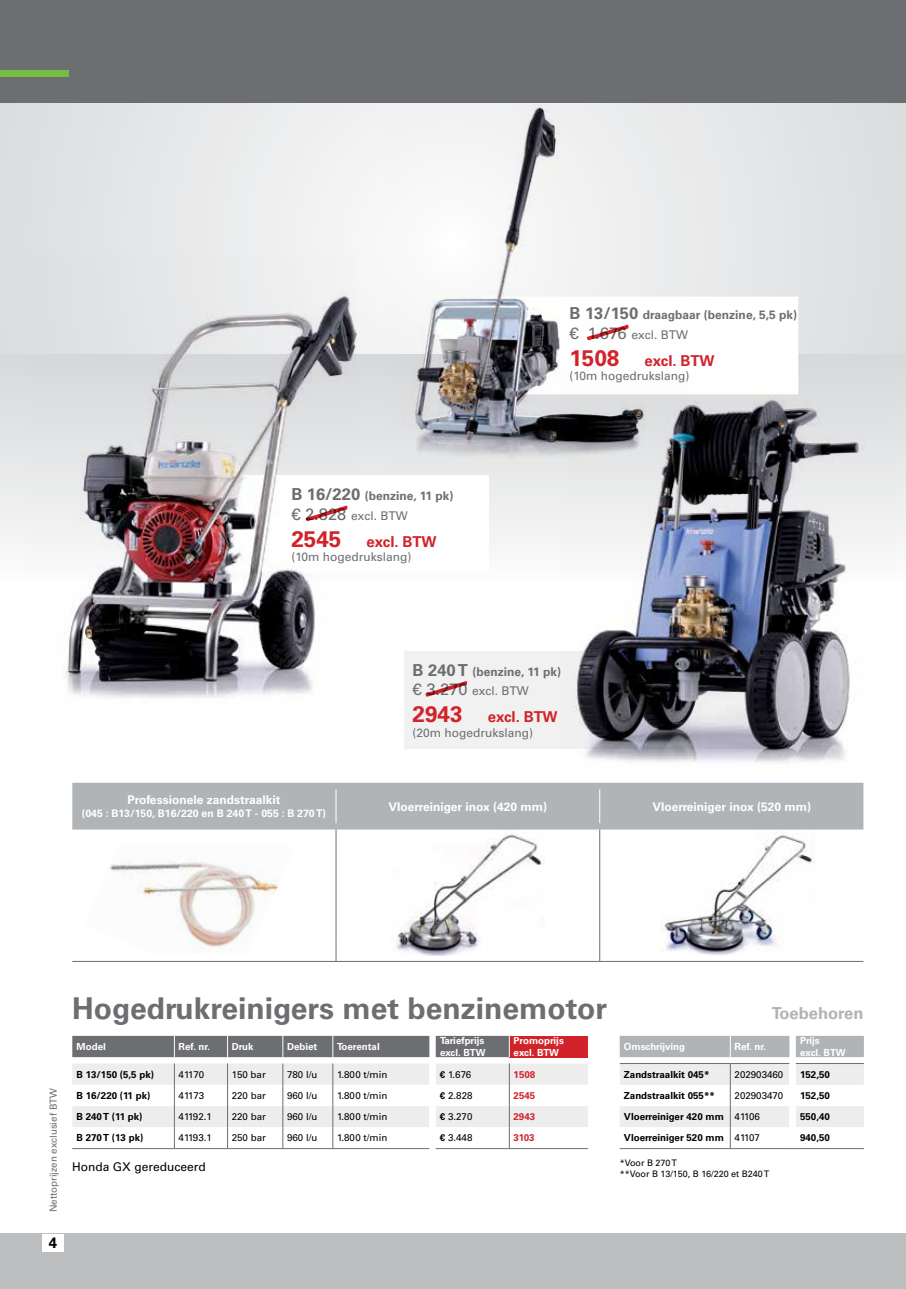
<style>
.page{position:relative;width:906px;height:1289px;background:#fff}
.page>*{position:absolute;margin:0;border:0;box-sizing:border-box;transform-origin:0 0}
.t1{font:700 30px "Univers LT Std";color:#6d6e71}
.t2{font:700 16.5px "Univers LT Std";color:#b1b4b6}
.t3{font:700 15px "Univers LT Std";color:#d2232a}
.t4{font:700 15px "Univers LT Std";color:#000}
.t5{font:700 12px/19.8px "Univers LT Std";color:#6d6e71}
.t6{font:700 12px "Univers LT Std";color:#fff}
.t7{font:12px "Univers LT Std";color:#6d6e71}
.t8{font:12px "Univers LT Std";color:#000}
.t9{font:700 10.5px "Univers LT Std";color:#fff}
.t10{font:700 9.75px "Univers LT Std";color:#000}
.t11{font:9.75px "Univers LT Std";color:#000}
.t12{font:700 9.75px/11.7px "Univers LT Std";color:#fff}
.t13{font:9.75px "Univers LT Std";color:#6d6e71}
.t14{font:700 9.75px "Univers LT Std";color:#d2232a}
.t15{font:9px/10.8px "Univers LT Std";color:#000}
.s1{font-size:16.5px}
.s2{font-weight:400;font-size:16.5px}
.s3{font-weight:400}
.s4{font-size:22.5px}
.s5{font-weight:700}
</style>
<div class="page">
<svg style="left:0;top:102px;width:906px;height:253px"></svg>
<div style="left:0;top:355px;width:906px;height:308px;background:linear-gradient(to bottom,#d8d9da,#fff)"></div>
<div style="left:0;top:1233px;width:906px;height:55px;background:#bcbec0"></div>
<div style="left:43px;top:1233px;width:21px;height:18px;background:#fff"></div>
<div style="left:0;top:0;width:906px;height:102px;background:#6d6e71"></div>
<div style="left:0;top:70px;width:68px;height:7px;background:#72bf44"></div>
<div style="left:206px;top:475px;width:283px;height:98px;background:#fff"></div>
<div style="left:72px;top:782px;width:791px;height:47px;background:#b1b4b6"></div>
<hr style="left:336px;top:789px;width:1px;height:34px;background:#fff">
<hr style="left:599px;top:789px;width:1px;height:34px;background:#fff">
<hr style="left:72px;top:961px;width:264px;height:1px;background:#6d6e71">
<hr style="left:336px;top:961px;width:264px;height:1px;background:#6d6e71">
<hr style="left:600px;top:961px;width:263px;height:1px;background:#6d6e71">
<hr style="left:336px;top:829px;width:1px;height:111px;background:#6d6e71">
<hr style="left:599px;top:829px;width:1px;height:111px;background:#6d6e71">
<svg style="left:336px;top:940px;width:1px;height:21px"></svg>
<svg style="left:599px;top:940px;width:1px;height:21px"></svg>
<div style="left:509px;top:1035px;width:79px;height:22px;background:#d2232a"></div>
<svg style="left:72px;top:1035px;width:438px;height:22px;background:#76777a"></svg>
<hr style="left:72px;top:1148px;width:102px;height:1px;background:#6d6e71">
<hr style="left:174px;top:1148px;width:53px;height:1px;background:#6d6e71">
<hr style="left:227px;top:1148px;width:56px;height:1px;background:#6d6e71">
<hr style="left:283px;top:1148px;width:50px;height:1px;background:#6d6e71">
<hr style="left:333px;top:1148px;width:96px;height:1px;background:#6d6e71">
<hr style="left:436px;top:1148px;width:73px;height:1px;background:#6d6e71">
<hr style="left:509px;top:1148px;width:79px;height:1px;background:#6d6e71">
<svg style="left:72px;top:1063px;width:516px;height:85px"></svg>
<div style="left:620px;top:1036px;width:244px;height:21px;background:#b1b4b6"></div>
<svg style="left:620px;top:1063px;width:244px;height:86px"></svg>
<hr style="left:796px;top:1148px;width:68px;height:1px;background:#6d6e71">
<div style="left:404px;top:651px;width:372px;height:97px;background:#f1f1f2"></div>
<svg style="left:425px;top:681px;width:42px;height:15px"></svg>
<img style="left:109px;top:859px;width:169px;height:93px">
<img style="left:391px;top:834px;width:154px;height:121px">
<img style="left:660px;top:832px;width:154px;height:123px">
<img style="left:564px;top:375px;width:330px;height:388px">
<img style="left:388px;top:102px;width:298px;height:373px">
<img style="left:416px;top:109px;width:121px;height:330px">
<svg style="left:473px;top:296px;width:325px;height:98px"></svg>
<img style="left:30px;top:254px;width:326px;height:444px">
<img style="left:84px;top:297px;width:257px;height:247px">
<img style="left:593px;top:401px;width:177px;height:236px">
<p class="t5" style="left:569px;top:305px;width:229px"><span class="s1">B 13/150</span> draagbaar (benzine, 5,5 pk) <span class="s2">€ 1.676</span> <span class="s3">excl. BTW</span></p>
<h3 class="t3" style="left:569px;top:351px;width:146px"><span class="s4">1508</span> excl. BTW</h3>
<p class="t7" style="left:569px;top:369px;width:122px">(10m hogedrukslang)</p>
<p class="t5" style="left:291px;top:486px;width:163px"><span class="s1">B 16/220</span> (benzine, 11 pk) <span class="s2">€ 2.828</span> <span class="s3">excl. BTW</span></p>
<h3 class="t3" style="left:291px;top:533px;width:146px"><span class="s4">2545</span> excl. BTW</h3>
<p class="t7" style="left:291px;top:550px;width:122px">(10m hogedrukslang)</p>
<p class="t5" style="left:412px;top:661px;width:150px"><span class="s1">B 240 T</span> (benzine, 11 pk) <span class="s2">€ 3.270</span> <span class="s3">excl. BTW</span></p>
<h3 class="t3" style="left:412px;top:708px;width:146px"><span class="s4">2943</span> excl. BTW</h3>
<p class="t7" style="left:412px;top:725px;width:122px">(20m hogedrukslang)</p>
<p class="t6" style="left:127px;top:793px;width:155px">Professionele zandstraalkit</p>
<p class="t9" style="left:82px;top:807px;width:246px">(045 : B13/150, B16/220 en B 240 T - 055 : B 270 T)</p>
<p class="t6" style="left:388px;top:799px;width:160px">Vloerreiniger inox (420 mm)</p>
<p class="t6" style="left:652px;top:799px;width:160px">Vloerreiniger inox (520 mm)</p>
<p class="t13" style="left:47px;top:1212px;width:126px;rotate:-90deg">Nettoprijzen exclusief BTW</p>
<h3 class="t4" style="left:49px;top:1233px;width:10px">4</h3>
<h1 class="t1" style="left:72px;top:990px;width:536px">Hogedrukreinigers met benzinemotor</h1>
<h2 class="t2" style="left:772px;top:1003px;width:93px">Toebehoren</h2>
<p class="t12" style="left:77px;top:1040px;width:31px">Model</p>
<p class="t12" style="left:179px;top:1040px;width:33px">Ref. nr.</p>
<p class="t12" style="left:232px;top:1040px;width:23px">Druk</p>
<p class="t12" style="left:287px;top:1040px;width:32px">Debiet</p>
<p class="t12" style="left:337px;top:1040px;width:44px">Toerental</p>
<p class="t12" style="left:440px;top:1034px;width:47px">Tariefprijs excl. BTW</p>
<p class="t12" style="left:513px;top:1034px;width:52px">Promoprijs excl. BTW</p>
<p class="t10" style="left:77px;top:1068px;width:79px">B 13/150 (5,5 pk)</p>
<p class="t11" style="left:179px;top:1068px;width:27px">41170</p>
<p class="t11" style="left:232px;top:1068px;width:35px">150 bar</p>
<p class="t11" style="left:287px;top:1068px;width:32px">780 l/u</p>
<p class="t11" style="left:337px;top:1068px;width:52px">1.800 t/min</p>
<p class="t11" style="left:440px;top:1068px;width:33px"><span class="s5">€</span> 1.676</p>
<p class="t14" style="left:513px;top:1068px;width:23px">1508</p>
<p class="t10" style="left:77px;top:1089px;width:75px">B 16/220 (11 pk)</p>
<p class="t11" style="left:179px;top:1089px;width:27px">41173</p>
<p class="t11" style="left:232px;top:1089px;width:36px">220 bar</p>
<p class="t11" style="left:287px;top:1089px;width:32px">960 l/u</p>
<p class="t11" style="left:337px;top:1089px;width:52px">1.800 t/min</p>
<p class="t11" style="left:440px;top:1089px;width:34px"><span class="s5">€</span> 2.828</p>
<p class="t14" style="left:513px;top:1089px;width:23px">2545</p>
<p class="t10" style="left:77px;top:1111px;width:67px">B 240 T (11 pk)</p>
<p class="t11" style="left:179px;top:1110px;width:35px">41192.1</p>
<p class="t11" style="left:232px;top:1110px;width:36px">220 bar</p>
<p class="t11" style="left:287px;top:1110px;width:32px">960 l/u</p>
<p class="t11" style="left:337px;top:1110px;width:52px">1.800 t/min</p>
<p class="t11" style="left:440px;top:1110px;width:34px"><span class="s5">€</span> 3.270</p>
<p class="t14" style="left:513px;top:1111px;width:23px">2943</p>
<p class="t10" style="left:76px;top:1132px;width:68px">B 270 T (13 pk)</p>
<p class="t11" style="left:179px;top:1132px;width:35px">41193.1</p>
<p class="t11" style="left:232px;top:1132px;width:36px">250 bar</p>
<p class="t11" style="left:287px;top:1132px;width:32px">960 l/u</p>
<p class="t11" style="left:337px;top:1132px;width:52px">1.800 t/min</p>
<p class="t11" style="left:440px;top:1132px;width:34px"><span class="s5">€</span> 3.448</p>
<p class="t14" style="left:513px;top:1132px;width:23px">3103</p>
<p class="t8" style="left:72px;top:1159px;width:135px">Honda GX gereduceerd</p>
<p class="t12" style="left:624px;top:1040px;width:63px">Omschrijving</p>
<p class="t12" style="left:734px;top:1040px;width:33px">Ref. nr.</p>
<p class="t12" style="left:800px;top:1034px;width:47px">Prijs<br>excl. BTW</p>
<p class="t10" style="left:624px;top:1068px;width:87px">Zandstraalkit 045*</p>
<p class="t11" style="left:734px;top:1068px;width:50px">202903460</p>
<p class="t10" style="left:800px;top:1068px;width:31px">152,50</p>
<p class="t10" style="left:624px;top:1089px;width:92px">Zandstraalkit 055**</p>
<p class="t11" style="left:734px;top:1089px;width:50px">202903470</p>
<p class="t10" style="left:800px;top:1089px;width:31px">152,50</p>
<p class="t10" style="left:624px;top:1111px;width:137px">Vloerreiniger 420 mm <span class="s3">41106</span></p>
<p class="t10" style="left:800px;top:1111px;width:31px">550,40</p>
<p class="t10" style="left:624px;top:1132px;width:137px">Vloerreiniger 520 mm <span class="s3">41107</span></p>
<p class="t10" style="left:800px;top:1132px;width:31px">940,50</p>
<p class="t15" style="left:620px;top:1157px;width:151px">*Voor B 270 T<br>**Voor B 13/150, B 16/220 et B240 T</p>
</div>
